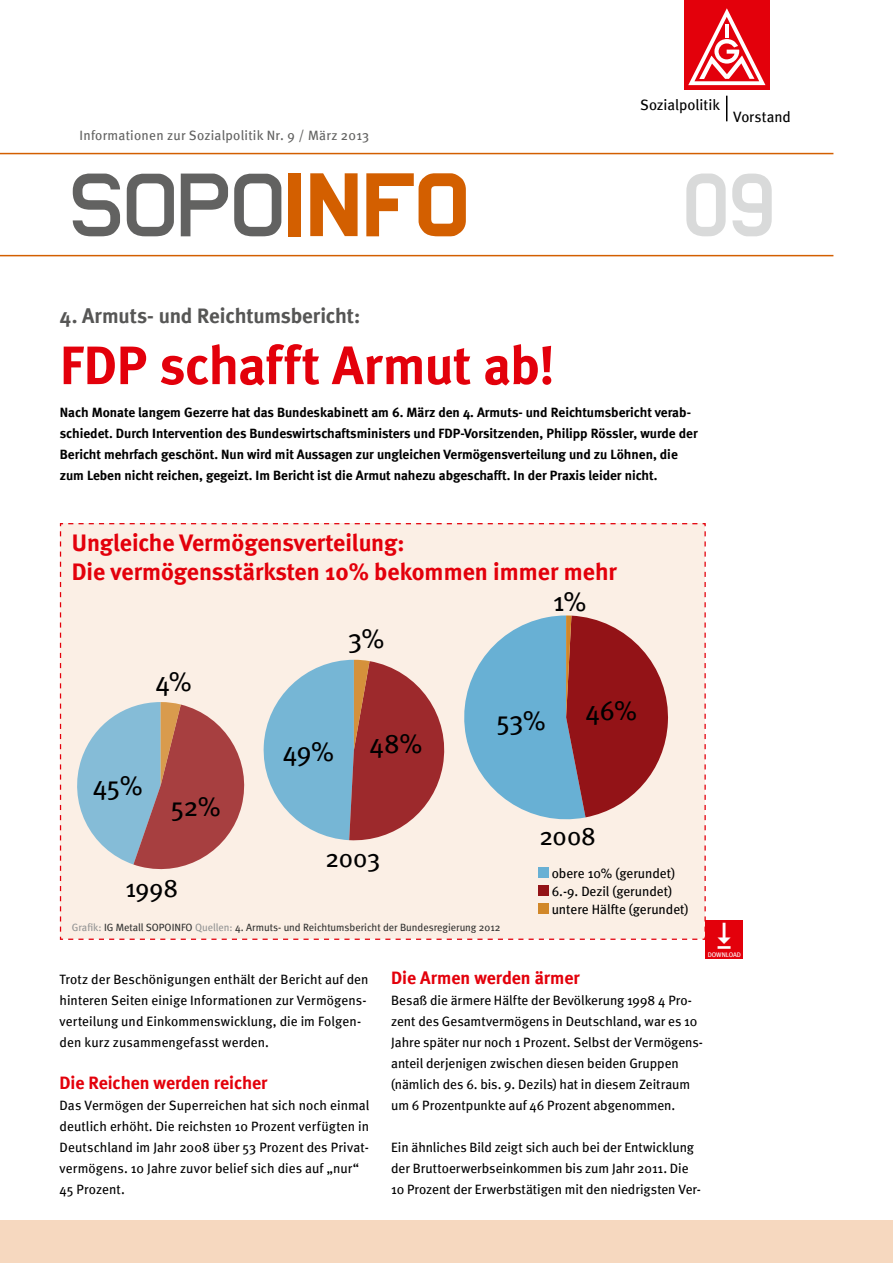
<style>
.page{position:relative;width:893px;height:1263px;background:#fff}
.page>*{position:absolute;margin:0;border:0;box-sizing:border-box;transform-origin:0 0}
.t1{font:90px "Lastwaerkbold";color:#626261}
.t2{font:90px "Lastwaerkbold";color:#d9dada}
.t3{font:700 54px "Meta";letter-spacing:-.01em;color:#e3000b}
.t4{font:27px "Meta";letter-spacing:-.015em;color:#000}
.t5{font:25.5px "Meta";color:#000}
.t6{font:700 24px/28.8px "Meta";color:#e3000b}
.t7{font:700 21px "Meta";letter-spacing:-.01em;color:#565655}
.t8{font:700 18px "Meta";letter-spacing:-.005em;color:#e3000b}
.t9{font:15px "Meta";letter-spacing:-.005em;color:#000}
.t10{font:13.5px/21px "Meta";color:#000}
.t11{font:700 13.5px/21px "Meta";color:#000}
.t12{font:13.5px "Meta";letter-spacing:.02em;color:#626261}
.t13{font:10.5px "Meta";color:#343433}
.t14{font:6.75px "Meta";color:#fff}
.s1{font-family:"Lastwaerkblack";color:#d35f00}
.s2{color:#939494}
</style>
<div class="page">
<hr style="left:0;top:255px;width:833px;height:1px;background:#d35f00">
<hr style="left:0;top:153px;width:833px;height:1px;background:#d35f00">
<div style="left:0;top:1221px;width:893px;height:42px;background:#f6d8bf"></div>
<div style="left:684px;top:0;width:85px;height:89px;background:#e3000b"></div>
<svg style="left:688px;top:8px;width:77px;height:77px"></svg>
<svg style="left:726px;top:96px;width:1px;height:25px"></svg>
<div style="left:59px;top:523px;width:647px;height:417px;background:#fbefe5"></div>
<div style="left:706px;top:921px;width:37px;height:38px;background:#e3000b"></div>
<svg style="left:76px;top:702px;width:170px;height:168px;background:#b0959a"></svg>
<svg style="left:262px;top:660px;width:184px;height:182px;background:#a58f98"></svg>
<div style="left:538px;top:867px;width:11px;height:11px;background:#68b0d4"></div>
<div style="left:538px;top:885px;width:11px;height:11px;background:#931317"></div>
<div style="left:538px;top:903px;width:11px;height:11px;background:#d18728"></div>
<svg style="left:455px;top:615px;width:216px;height:213px;background:#a18e9a"></svg>
<p class="t9" style="left:640px;top:96px;width:81px">Sozialpolitik</p>
<p class="t9" style="left:733px;top:108px;width:59px">Vorstand</p>
<p class="t12" style="left:80px;top:128px;width:291px">Informationen zur Sozialpolitik Nr. 9 / März 2013</p>
<h1 class="t1" style="left:68px;top:147px;width:403px">SOPO<span class="s1">INFO</span></h1>
<h1 class="t2" style="left:682px;top:147px;width:96px">09</h1>
<h3 class="t7" style="left:60px;top:303px;width:302px">4. Armuts- und Reichtumsbericht:</h3>
<h2 class="t3" style="left:60px;top:333px;width:496px">FDP schafft Armut ab!</h2>
<p class="t11" style="left:60px;top:401px;width:639px">Nach Monate langem Gezerre hat das Bundeskabinett am 6. März den 4. Armuts- und Reichtumsbericht verab&shy;schiedet. Durch Intervention des Bundeswirtschaftsministers und FDP-Vorsitzenden, Philipp Rössler, wurde der Bericht mehrfach geschönt. Nun wird mit Aussagen zur ungleichen Vermögensverteilung und zu Löhnen, die zum Leben nicht reichen, gegeizt. Im Bericht ist die Armut nahezu abgeschafft. In der Praxis leider nicht.</p>
<h3 class="t6" style="left:72px;top:528px;width:547px">Ungleiche Vermögensverteilung:<br>Die vermögensstärksten 10% bekommen immer mehr</h3>
<h3 class="t4" style="left:156px;top:666px;width:38px">4%</h3>
<h3 class="t4" style="left:93px;top:769px;width:51px">45%</h3>
<h3 class="t4" style="left:171px;top:790px;width:51px">52%</h3>
<h3 class="t5" style="left:125px;top:873px;width:54px">1998</h3>
<h3 class="t4" style="left:348px;top:623px;width:38px">3%</h3>
<h3 class="t4" style="left:283px;top:735px;width:53px">49%</h3>
<h3 class="t4" style="left:370px;top:728px;width:55px">48%</h3>
<h3 class="t5" style="left:325px;top:844px;width:56px">2003</h3>
<h3 class="t4" style="left:553px;top:586px;width:35px">1%</h3>
<h3 class="t4" style="left:496px;top:704px;width:51px">53%</h3>
<h3 class="t4" style="left:585px;top:695px;width:53px">46%</h3>
<h3 class="t5" style="left:539px;top:821px;width:58px">2008</h3>
<p class="t10" style="left:552px;top:864px;width:138px;line-height:18px">obere 10% (gerundet)<br>6.-9. Dezil (gerundet) untere Hälfte (gerundet)</p>
<p class="t13" style="left:72px;top:921px;width:430px"><span class="s2">Grafik:</span> IG Metall SOPOINFO <span class="s2">Quellen:</span> 4. Armuts- und Reichtumsbericht der Bundesregierung 2012</p>
<p class="t14" style="left:708px;top:950px;width:26px">Down load</p>
<p class="t10" style="left:60px;top:968px;width:310px">Trotz der Beschönigungen enthält der Bericht auf den hinteren Seiten einige Informationen zur Vermögens&shy;verteilung und Einkommenswicklung, die im Folgen&shy;den kurz zusammengefasst werden.</p>
<h3 class="t8" style="left:60px;top:1072px;width:209px">Die Reichen werden reicher</h3>
<p class="t10" style="left:60px;top:1094px;width:311px">Das Vermögen der Superreichen hat sich noch einmal deutlich erhöht. Die reichsten 10 Prozent verfügten in Deutschland im Jahr 2008 über 53 Prozent des Privat&shy;vermögens. 10 Jahre zuvor belief sich dies auf „nur“ 45 Prozent.</p>
<h3 class="t8" style="left:391px;top:967px;width:190px">Die Armen werden ärmer</h3>
<p class="t10" style="left:391px;top:989px;width:313px">Besaß die ärmere Hälfte der Bevölkerung 1998 4 Pro&shy;zent des Gesamtvermögens in Deutschland, war es 10<br>Jahre später nur noch 1 Prozent. Selbst der Vermögens&shy;anteil derjenigen zwischen diesen beiden Gruppen (nämlich des 6. bis. 9. Dezils) hat in diesem Zeitraum um 6 Prozentpunkte auf 46 Prozent abgenommen.</p>
<p class="t10" style="left:391px;top:1136px;width:311px">Ein ähnliches Bild zeigt sich auch bei der Entwicklung der Bruttoerwerbseinkommen bis zum Jahr 2011. Die<br>10 Prozent der Erwerbstätigen mit den niedrigsten Ver-</p>
</div>
